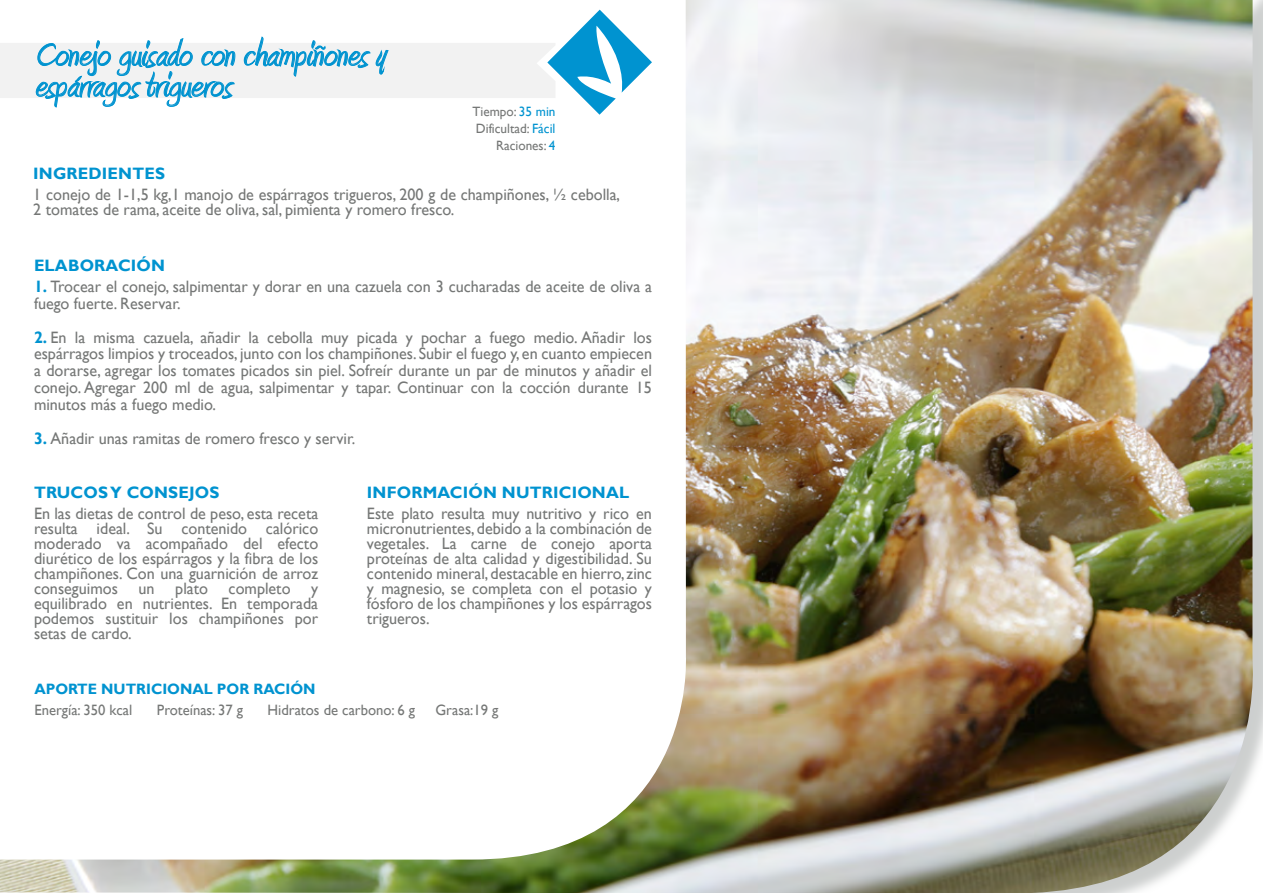
<style>
.page{position:relative;width:1263px;height:893px;background:#fff}
.page>*{position:absolute;margin:0;border:0;box-sizing:border-box;transform-origin:0 0}
.t1{font:42px/30.8px "Amienne";color:#0093d0}
.t2{font:16.5px/15px "Gill Sans";color:#757776}
.t3{font:700 16.5px "Gill Sans";letter-spacing:.01em;color:#0093d0}
.t4{font:15px "Gill Sans";color:#757776}
.t5{font:700 15px/21px "Gill Sans";color:#0093d0}
.t6{font:13.5px/16.8px "Gill Sans";color:#757776;text-align:right}
.s1{color:#0093d0}
.s2{font-weight:700;color:#0093d0}
.s3{font-weight:400;color:#757776}
</style>
<div class="page">
<img style="left:0;top:0;width:1263px;height:893px">
<svg style="left:0;top:10px;width:652px;height:105px"></svg>
<p class="t1" style="left:35px;top:41px;width:352px">Conejo guisado con champiñones y espárragos trigueros</p>
<p class="t6" style="left:472px;top:104px;width:84px">Tiempo: <span class="s1">35 min<br></span>Dificultad: <span class="s1">Fácil<br></span>Raciones: <span class="s1">4</span></p>
<p class="t2" style="left:33px;top:164px;width:588px;line-height:21px"><span class="s2">INGREDIENTES<br></span>1 conejo de 1-1,5 kg,1 manojo de espárragos trigueros, 200 g de champiñones, ½ cebolla,</p>
<p class="t2" style="left:33px;top:203px;width:423px">2 tomates de rama, aceite de oliva, sal, pimienta y romero fresco.</p>
<p class="t3" style="left:34px;top:255px;width:133px">ELABORACIÓN</p>
<p class="t2" style="left:34px;top:278px;width:619px;line-height:17px"><span class="s2">1.</span> Trocear el conejo, salpimentar y dorar en una cazuela con 3 cucharadas de aceite de oliva a fuego fuerte. Reservar.</p>
<p class="t2" style="left:34px;top:329px;width:620px;line-height:17px;text-align:justify"><span class="s2">2.</span> En la misma cazuela, añadir la cebolla muy picada y pochar a fuego medio. Añadir los espárragos limpios y troceados, junto con los champiñones. Subir el fuego y, en cuanto empiecen a dorarse, agregar los tomates picados sin piel. Sofreír durante un par de minutos y añadir el conejo. Agregar 200 ml de agua, salpimentar y tapar. Continuar con la cocción durante 15 minutos más a fuego medio.</p>
<p class="t2" style="left:34px;top:431px;width:323px"><span class="s2">3.</span> Añadir unas ramitas de romero fresco y servir.</p>
<p class="t2" style="left:34px;top:482px;width:286px;line-height:21px"><span class="s2">TRUCOS Y CONSEJOS<br></span>En las dietas de control de peso, esta receta</p>
<p class="t2" style="left:34px;top:521px;width:286px;text-align:justify">resulta ideal. Su contenido calórico moderado va acompañado del efecto diurético de los espárragos y la fibra de los champiñones. Con una guarnición de arroz conseguimos un plato completo y equilibrado en nutrientes. En temporada podemos sustituir los champiñones por setas de cardo.</p>
<p class="t2" style="left:367px;top:482px;width:287px;line-height:21px"><span class="s2">INFORMACIÓN NUTRICIONAL<br></span>Este plato resulta muy nutritivo y rico en</p>
<p class="t2" style="left:367px;top:521px;width:287px;text-align:justify">micronutrientes, debido a la combinación de vegetales. La carne de conejo aporta proteínas de alta calidad y digestibilidad. Su contenido mineral, destacable en hierro, zinc y magnesio, se completa con el potasio y fósforo de los champiñones y los espárragos trigueros.</p>
<p class="t5" style="left:34px;top:678px;width:283px">APORTE NUTRICIONAL POR RACIÓN<br><span class="s3">Energía: 350 kcal</span></p>
<p class="t4" style="left:157px;top:701px;width:88px">Proteínas: 37 g</p>
<p class="t4" style="left:267px;top:701px;width:149px">Hidratos de carbono: 6 g</p>
<p class="t4" style="left:435px;top:701px;width:65px">Grasa:19 g</p>
</div>
